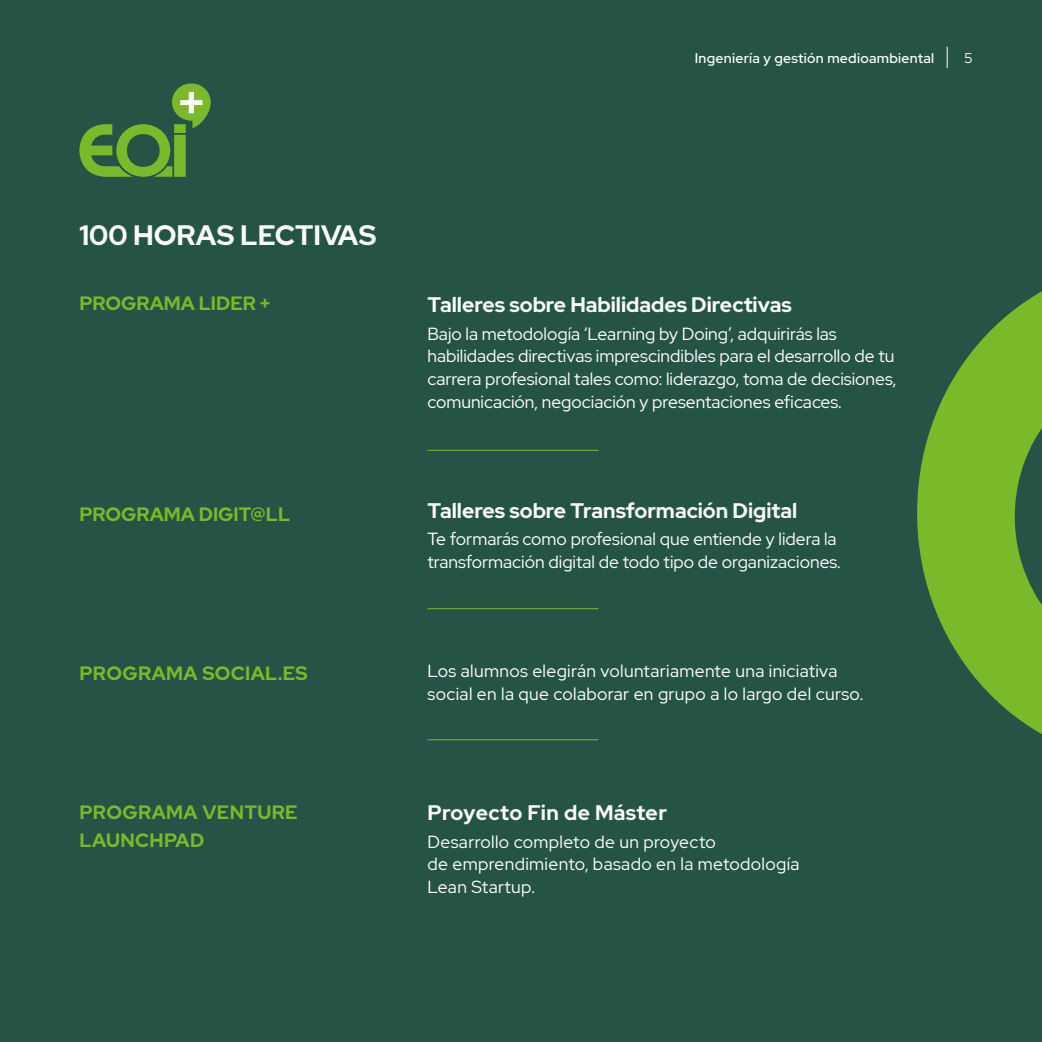
<style>
.page{position:relative;width:1042px;height:1042px;background:#255446}
.page>*{position:absolute;margin:0;border:0;box-sizing:border-box;transform-origin:0 0}
.t1{font:700 28px "Red Hat Display";color:#fff}
.t2{font:700 21px "Red Hat Display";color:#fff}
.t3{font:700 19.25px/28px "Red Hat Display";letter-spacing:.02em;color:#7ab929}
.t4{font:700 19.25px "Red Hat Display";color:#7ab929}
.t5{font:17.5px/22.8px "Red Hat Display";color:#fff}
.t6{font:17.5px/22.8px "Red Hat Display";letter-spacing:.02em;color:#fff}
.t7{font:500 14px "Red Hat Display";letter-spacing:.02em;color:#fff}
.t8{font:14px "Red Hat Display";color:#fff}
</style>
<div class="page">
<svg style="left:79px;top:83px;width:132px;height:94px"></svg>
<svg style="left:917px;top:291px;width:125px;height:443px;fill:#7ab929"></svg>
<svg style="left:947px;top:47px;width:1px;height:21px"></svg>
<hr style="left:427px;top:450px;width:171px;height:1px;background:#7ab929">
<hr style="left:427px;top:608px;width:171px;height:1px;background:#7ab929">
<hr style="left:427px;top:739px;width:171px;height:1px;background:#7ab929">
<h1 class="t1" style="left:79px;top:217px;width:299px">100 HORAS LECTIVAS</h1>
<p class="t7" style="left:695px;top:49px;width:241px">Ingeniería y gestión medioambiental</p>
<p class="t8" style="left:964px;top:49px;width:9px">5</p>
<p class="t4" style="left:79px;top:291px;width:192px">PROGRAMA LIDER +</p>
<p class="t2" style="left:427px;top:291px;width:366px">Talleres sobre Habilidades Directivas</p>
<p class="t5" style="left:427px;top:322px;width:470px">Bajo la metodología ‘Learning by Doing’, adquirirás las habilidades directivas imprescindibles para el desarrollo de tu carrera profesional tales como: liderazgo, toma de decisiones, comunicación, negociación y presentaciones eficaces.</p>
<p class="t4" style="left:79px;top:502px;width:212px">PROGRAMA DIGIT@LL</p>
<p class="t2" style="left:427px;top:497px;width:371px">Talleres sobre Transformación Digital</p>
<p class="t5" style="left:427px;top:528px;width:415px">Te formarás como profesional que entiende y lidera la transformación digital de todo tipo de organizaciones.</p>
<p class="t3" style="left:79px;top:659px;width:230px">PROGRAMA SOCIAL.ES</p>
<p class="t6" style="left:427px;top:659px;width:437px">Los alumnos elegirán voluntariamente una iniciativa social en la que colaborar en grupo a lo largo del curso.</p>
<p class="t3" style="left:79px;top:798px;width:220px">PROGRAMA VENTURE<br>LAUNCHPAD</p>
<p class="t2" style="left:427px;top:798px;width:241px">Proyecto Fin de Máster</p>
<p class="t6" style="left:427px;top:829px;width:374px">Desarrollo completo de un proyecto<br>de emprendimiento, basado en la metodología<br>Lean Startup.</p>
</div>
